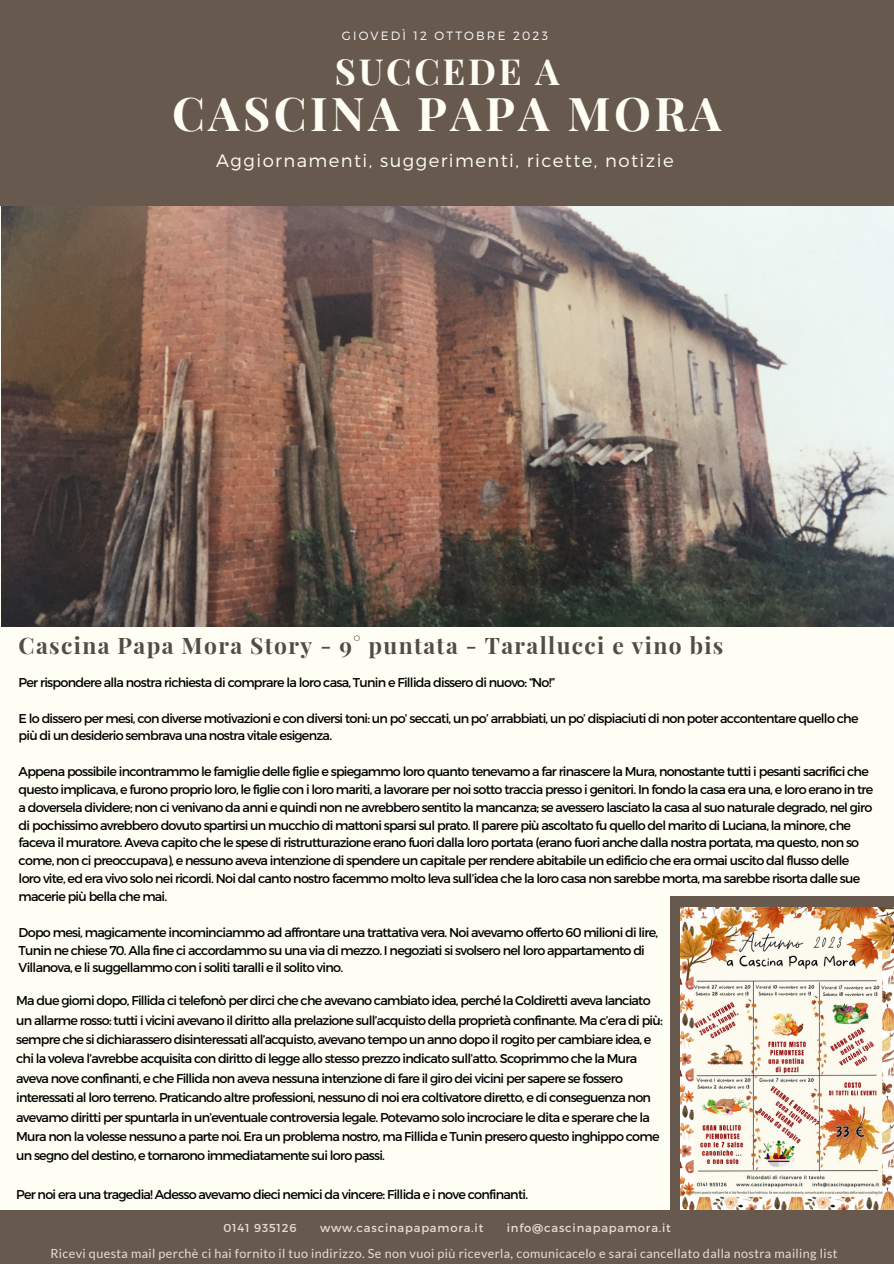
<style>
.page{position:relative;width:894px;height:1264px;background:#fff}
.page>*{position:absolute;margin:0;border:0;box-sizing:border-box;transform-origin:0 0}
.t1{font:700 46.5px "Playfair Display";letter-spacing:.075em;color:#fefef4}
.t2{font:700 36px "Playfair Display";letter-spacing:.075em;color:#fefef4}
.t3{font:700 22.8px "Playfair Display";letter-spacing:.06em;color:#534c44}
.t4{font:300 18px "Montserrat";letter-spacing:.08em;color:#fefef4}
.t5{font:12.75px/17.9px "Montserrat";letter-spacing:-.06em;color:#000}
.t6{font:12.6px "Lato";letter-spacing:.03em;color:#e6dfcf}
.t7{font:300 12px "Montserrat";letter-spacing:.18em;color:#fff}
.t8{font:11.55px "Montserrat";letter-spacing:.07em;color:#e6dfcf}
</style>
<div class="page">
<div style="left:0;top:0;width:893px;height:1263px;background:#fefef4"></div>
<div style="left:0;top:0;width:893px;height:206px;background:#68594f"></div>
<div style="left:0;top:1209px;width:893px;height:54px;background:#68594f"></div>
<img style="left:2px;top:206px;width:891px;height:420px">
<div style="left:669px;top:896px;width:224px;height:313px;background:#68594f"></div>
<img style="left:680px;top:907px;width:213px;height:302px">
<p class="t7" style="left:342px;top:28px;width:207px">GIOVEDÌ 12 OTTOBRE 2023</p>
<p class="t2" style="left:335px;top:46px;width:226px">SUCCEDE A</p>
<p class="t1" style="left:172px;top:80px;width:550px">CASCINA PAPA MORA</p>
<p class="t4" style="left:216px;top:149px;width:459px">Aggiornamenti, suggerimenti, ricette, notizie</p>
<p class="t3" style="left:19px;top:629px;width:706px">Cascina Papa Mora Story - 9° puntata - Tarallucci e vino bis</p>
<p class="t5" style="left:19px;top:673px;width:537px">Per rispondere alla nostra richiesta di comprare la loro casa, Tunin e Fillida dissero di nuovo: “No!”</p>
<p class="t5" style="left:19px;top:708px;width:841px">E lo dissero per mesi, con diverse motivazioni e con diversi toni: un po’ seccati, un po’ arrabbiati, un po’ dispiaciuti di non poter accontentare quello che più di un desiderio sembrava una nostra vitale esigenza.</p>
<p class="t5" style="left:19px;top:762px;width:855px">Appena possibile incontrammo le famiglie delle figlie e spiegammo loro quanto tenevamo a far rinascere la Mura, nonostante tutti i pesanti sacrifici che questo implicava, e furono proprio loro, le figlie con i loro mariti, a lavorare per noi sotto traccia presso i genitori. In fondo la casa era una, e loro erano in tre a doversela dividere; non ci venivano da anni e quindi non ne avrebbero sentito la mancanza; se avessero lasciato la casa al suo naturale degrado, nel giro di pochissimo avrebbero dovuto spartirsi un mucchio di mattoni sparsi sul prato. Il parere più ascoltato fu quello del marito di Luciana, la minore, che faceva il muratore. Aveva capito che le spese di ristrutturazione erano fuori dalla loro portata (erano fuori anche dalla nostra portata, ma questo, non so come, non ci preoccupava), e nessuno aveva intenzione di spendere un capitale per rendere abitabile un edificio che era ormai uscito dal flusso delle loro vite, ed era vivo solo nei ricordi. Noi dal canto nostro facemmo molto leva sull’idea che la loro casa non sarebbe morta, ma sarebbe risorta dalle sue macerie più bella che mai.</p>
<p class="t5" style="left:19px;top:922px;width:641px">Dopo mesi, magicamente incominciammo ad affrontare una trattativa vera. Noi avevamo offerto 60 milioni di lire,</p>
<p class="t5" style="left:19px;top:940px;width:627px">Tunin ne chiese 70. Alla fine ci accordammo su una via di mezzo. I negoziati si svolsero nel loro appartamento di</p>
<p class="t5" style="left:19px;top:958px;width:326px">Villanova, e li suggellammo con i soliti taralli e il solito vino.</p>
<p class="t5" style="left:16px;top:990px;width:648px;line-height:19.4px">Ma due giorni dopo, Fillida ci telefonò per dirci che che avevano cambiato idea, perché la Coldiretti aveva lanciato un allarme rosso: tutti i vicini avevano il diritto alla prelazione sull’acquisto della proprietà confinante. Ma c’era di più: sempre che si dichiarassero disinteressati all’acquisto, avevano tempo un anno dopo il rogito per cambiare idea, e chi la voleva l’avrebbe acquisita con diritto di legge allo stesso prezzo indicato sull’atto. Scoprimmo che la Mura aveva nove confinanti, e che Fillida non aveva nessuna intenzione di fare il giro dei vicini per sapere se fossero interessati al loro terreno. Praticando altre professioni, nessuno di noi era coltivatore diretto, e di conseguenza non avevamo diritti per spuntarla in un’eventuale controversia legale. Potevamo solo incrociare le dita e sperare che la Mura non la volesse nessuno a parte noi. Era un problema nostro, ma Fillida e Tunin presero questo inghippo come un segno del destino, e tornarono immediatamente sui loro passi.</p>
<p class="t5" style="left:16px;top:1185px;width:513px">Per noi era una tragedia! Adesso avevamo dieci nemici da vincere: Fillida e i nove confinanti.</p>
<p class="t8" style="left:223px;top:1220px;width:75px">0141 935126</p>
<p class="t8" style="left:320px;top:1220px;width:165px">www.cascinapapamora.it</p>
<p class="t8" style="left:506px;top:1220px;width:165px">info@cascinapapamora.it</p>
<p class="t6" style="left:50px;top:1245px;width:788px">Ricevi questa mail perchè ci hai fornito il tuo indirizzo. Se non vuoi più riceverla, comunicacelo e sarai cancellato dalla nostra mailing list</p>
</div>
